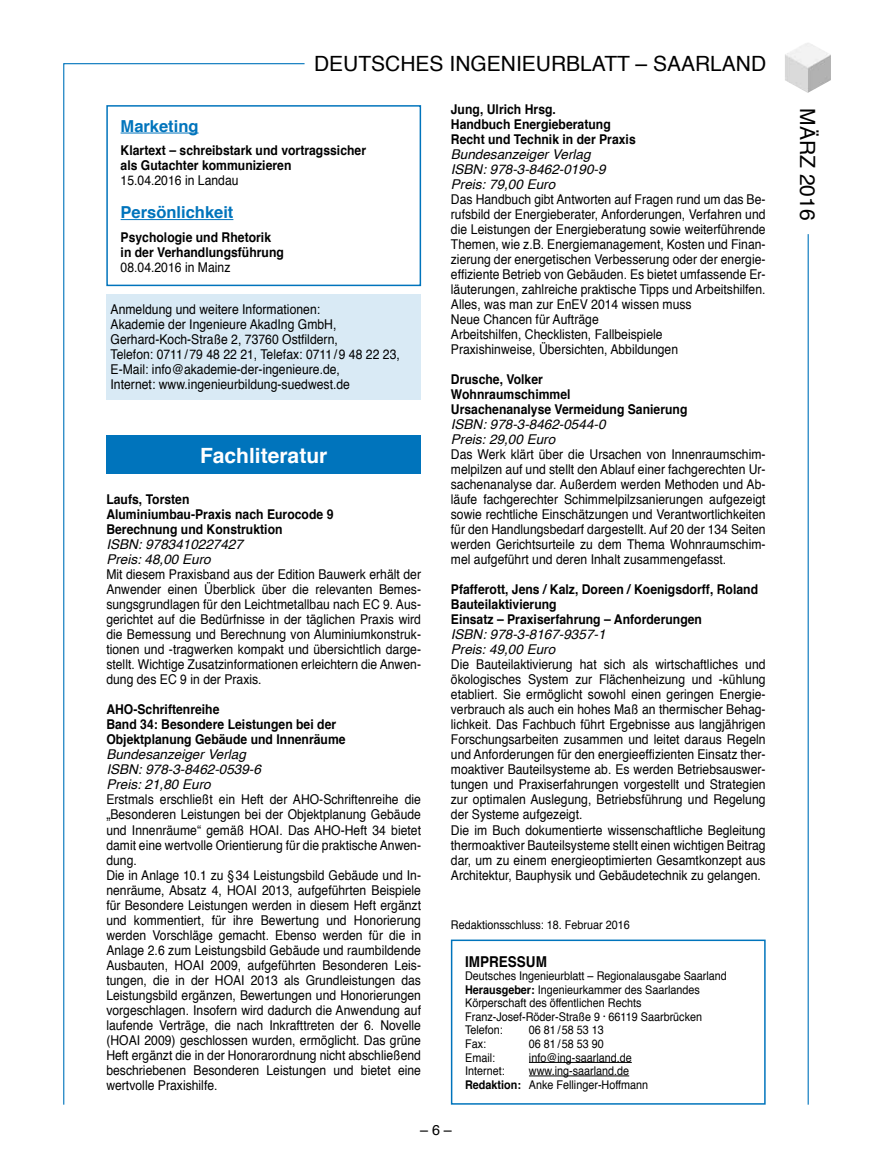
<style>
.page{position:relative;width:872px;height:1170px;background:#fff}
.page>*{position:absolute;margin:0;border:0;box-sizing:border-box;transform-origin:0 0}
.t1{font:21px "Helvetica";color:#000}
.t2{font:700 21px "Helvetica";color:#fff}
.t3{font:700 16.5px "Helvetica";color:#0074bc}
.t4{font:700 15px "Helvetica";color:#000;scale:.9 1}
.t5{font:14.25px "Helvetica";color:#000}
.t6{font:13.5px/15px "Helvetica";color:#000;scale:.9 1}
.t7{font:700 13.5px/15px "Helvetica";color:#000;scale:.9 1}
.t8{font:italic 13.5px/15px "Helvetica";color:#000}
.t9{font:12px/13.5px "Helvetica";color:#000;scale:.9 1}
.s1{font-weight:700}
.s2{font-size:7.5px}
</style>
<div class="page">
<img style="left:785px;top:43px;width:46px;height:50px">
<hr style="left:807px;top:234px;width:1px;height:870px;background:#0074bc">
<svg style="left:63px;top:63px;width:243px;height:1042px"></svg>
<hr style="left:529px;top:1061px;width:103px;height:1px;background:#000">
<hr style="left:529px;top:1075px;width:100px;height:1px;background:#000">
<div style="left:451px;top:939px;width:314px;height:165px;border:2px solid #0074bc"></div>
<hr style="left:121px;top:133px;width:77px;height:1px;background:#0074bc">
<hr style="left:121px;top:219px;width:112px;height:1px;background:#0074bc">
<div style="left:106px;top:105px;width:315px;height:181px;border:2px solid #0074bc"></div>
<div style="left:106px;top:294px;width:315px;height:105px;background:#d9eaf5"></div>
<div style="left:106px;top:435px;width:315px;height:39px;background:#0074bc"></div>
<h1 class="t1" style="left:314px;top:47px;width:454px">DEUTSCHES INGENIEURBLATT – SAARLAND</h1>
<p class="t3" style="left:121px;top:113px;width:79px">Marketing</p>
<p class="t7" style="left:121px;top:143px;width:274px">Klartext – schreibstark und vortragssicher als Gutachter kommunizieren</p>
<p class="t6" style="left:121px;top:173px;width:133px">15.04.2016 in Landau</p>
<p class="t3" style="left:121px;top:199px;width:114px">Persönlichkeit</p>
<p class="t7" style="left:121px;top:230px;width:183px">Psychologie und Rhetorik in der Verhandlungsführung</p>
<p class="t6" style="left:121px;top:260px;width:124px">08.04.2016 in Mainz</p>
<p class="t6" style="left:111px;top:302px;width:323px">Anmeldung und weitere Informationen:<br>Akademie der Ingenieure AkadIng GmbH, Gerhard-Koch-Straße 2, 73760 Ostfildern,<br>Telefon: 0711/79 48 22 21, Telefax: 0711/9 48 22 23, E-Mail: info@akademie-der-ingenieure.de,<br>Internet: www.ingenieurbildung-suedwest.de</p>
<h1 class="t2" style="left:200px;top:438px;width:129px">Fachliteratur</h1>
<p class="t7" style="left:106px;top:492px;width:254px">Laufs, Torsten<br>Aluminiumbau-Praxis nach Eurocode 9<br>Berechnung und Konstruktion</p>
<p class="t8" style="left:106px;top:537px;width:138px">ISBN: 9783410227427<br>Preis: 48,00 Euro</p>
<p class="t6" style="left:106px;top:567px;width:351px;text-align:justify">Mit diesem Praxisband aus der Edition Bauwerk erhält der Anwender einen Überblick über die relevanten Bemes&shy;sungsgrundlagen für den Leichtmetallbau nach EC 9. Aus&shy;gerichtet auf die Bedürfnisse in der täglichen Praxis wird die Bemessung und Berechnung von Aluminiumkonstruk&shy;tionen und -tragwerken kompakt und übersichtlich darge&shy;stellt. Wichtige Zusatzinformationen erleichtern die Anwen&shy;dung des EC 9 in der Praxis.</p>
<p class="t7" style="left:106px;top:702px;width:267px">AHO-Schriftenreihe<br>Band 34: Besondere Leistungen bei der<br>Objektplanung Gebäude und Innenräume</p>
<p class="t8" style="left:106px;top:747px;width:156px">Bundesanzeiger Verlag<br>ISBN: 978-3-8462-0539-6<br>Preis: 21,80 Euro</p>
<p class="t6" style="left:106px;top:792px;width:351px">Erstmals erschließt ein Heft der AHO-Schriftenreihe die „Besonderen Leistungen bei der Objektplanung Gebäude und Innenräume“ gemäß HOAI. Das AHO-Heft 34 bietet damit eine wertvolle Orientierung für die praktische Anwen&shy;dung.<br>Die in Anlage 10.1 zu §34 Leistungsbild Gebäude und In&shy;nenräume, Absatz 4, HOAI 2013, aufgeführten Beispiele für Besondere Leistungen werden in diesem Heft ergänzt und kommentiert, für ihre Bewertung und Honorierung werden Vorschläge gemacht. Ebenso werden für die in Anlage 2.6 zum Leistungsbild Gebäude und raumbildende Ausbauten, HOAI 2009, aufgeführten Besonderen Leis&shy;tungen, die in der HOAI 2013 als Grundleistungen das Leistungsbild ergänzen, Bewertungen und Honorierungen vorgeschlagen. Insofern wird dadurch die Anwendung auf laufende Verträge, die nach Inkrafttreten der 6. Novelle (HOAI 2009) geschlossen wurden, ermöglicht. Das grüne Heft ergänzt die in der Honorarordnung nicht abschließend beschriebenen Besonderen Leistungen und bietet eine wertvolle Praxishilfe.</p>
<p class="t7" style="left:451px;top:102px;width:207px">Jung, Ulrich Hrsg.<br>Handbuch Energieberatung<br>Recht und Technik in der Praxis</p>
<p class="t8" style="left:451px;top:147px;width:156px">Bundesanzeiger Verlag<br>ISBN: 978-3-8462-0190-9<br>Preis: 79,00 Euro</p>
<p class="t6" style="left:451px;top:192px;width:351px">Das Handbuch gibt Antworten auf Fragen rund um das Be&shy;rufsbild der Energieberater, Anforderungen, Verfahren und die Leistungen der Energieberatung sowie weiterführende Themen, wie z.B. Energiemanagement, Kosten und Finan&shy;zierung der energetischen Verbesserung oder der energie&shy;effiziente Betrieb von Gebäuden. Es bietet umfassende Er&shy;läuterungen, zahlreiche praktische Tipps und Arbeitshilfen.<br>Alles, was man zur EnEV 2014 wissen muss<br>Neue Chancen für Aufträge<br>Arbeitshilfen, Checklisten, Fallbeispiele<br>Praxishinweise, Übersichten, Abbildungen</p>
<p class="t7" style="left:451px;top:372px;width:264px">Drusche, Volker<br>Wohnraumschimmel<br>Ursachenanalyse Vermeidung Sanierung</p>
<p class="t8" style="left:451px;top:417px;width:156px">ISBN: 978-3-8462-0544-0<br>Preis: 29,00 Euro</p>
<p class="t6" style="left:451px;top:447px;width:351px;text-align:justify">Das Werk klärt über die Ursachen von Innenraumschim&shy;melpilzen auf und stellt den Ablauf einer fachgerechten Ur&shy;sachenanalyse dar. Außerdem werden Methoden und Ab&shy;läufe fachgerechter Schimmelpilzsanierungen aufgezeigt sowie rechtliche Einschätzungen und Verantwortlichkeiten für den Handlungsbedarf dargestellt. Auf 20 der 134 Seiten werden Gerichtsurteile zu dem Thema Wohnraumschim&shy;mel aufgeführt und deren Inhalt zusammengefasst.</p>
<p class="t7" style="left:451px;top:582px;width:343px">Pfafferott, Jens / Kalz, Doreen / Koenigsdorff, Roland<br>Bauteilaktivierung<br>Einsatz – Praxiserfahrung – Anforderungen</p>
<p class="t8" style="left:451px;top:627px;width:156px">ISBN: 978-3-8167-9357-1<br>Preis: 49,00 Euro</p>
<p class="t6" style="left:451px;top:657px;width:351px">Die Bauteilaktivierung hat sich als wirtschaftliches und ökologisches System zur Flächenheizung und -kühlung etabliert. Sie ermöglicht sowohl einen geringen Energie&shy;verbrauch als auch ein hohes Maß an thermischer Behag&shy;lichkeit. Das Fachbuch führt Ergebnisse aus langjährigen Forschungsarbeiten zusammen und leitet daraus Regeln und Anforderungen für den energieeffizienten Einsatz ther&shy;moaktiver Bauteilsysteme ab. Es werden Betriebsauswer&shy;tungen und Praxiserfahrungen vorgestellt und Strategien zur optimalen Auslegung, Betriebsführung und Regelung der Systeme aufgezeigt.<br>Die im Buch dokumentierte wissenschaftliche Begleitung thermoaktiver Bauteilsysteme stellt einen wichtigen Beitrag dar, um zu einem energieoptimierten Gesamtkonzept aus Architektur, Bauphysik und Gebäudetechnik zu gelangen.</p>
<p class="t9" style="left:451px;top:918px;width:200px">Redaktionsschluss: 18. Februar 2016</p>
<p class="t4" style="left:465px;top:949px;width:92px">IMPRESSUM</p>
<p class="t9" style="left:465px;top:969px;width:292px">Deutsches Ingenieurblatt – Regionalausgabe Saarland <span class="s1">Herausgeber:</span> Ingenieurkammer des Saarlandes Körperschaft des öffentlichen Rechts Franz-Josef-Röder-Straße 9 <span class="s2">•</span> 66119 Saarbrücken Telefon:</p>
<p class="t9" style="left:529px;top:1023px;width:85px">06 81/58 53 13</p>
<p class="t9" style="left:465px;top:1037px;width:25px">Fax:</p>
<p class="t9" style="left:529px;top:1037px;width:85px">06 81/58 53 90</p>
<p class="t9" style="left:465px;top:1050px;width:35px">Email:</p>
<p class="t9" style="left:529px;top:1050px;width:116px">info@ing-saarland.de</p>
<p class="t9" style="left:465px;top:1064px;width:46px">Internet:</p>
<p class="t9" style="left:465px;top:1064px;width:205px;text-indent:64px">www.ing-saarland.de<br><span class="s1">Redaktion:</span> Anke Fellinger-Hoffmann</p>
<p class="t5" style="left:420px;top:1118px;width:33px">– 6 –</p>
<h1 class="t1" style="left:824px;top:108px;width:114px;rotate:90deg">MÄRZ 2016</h1>
</div>
